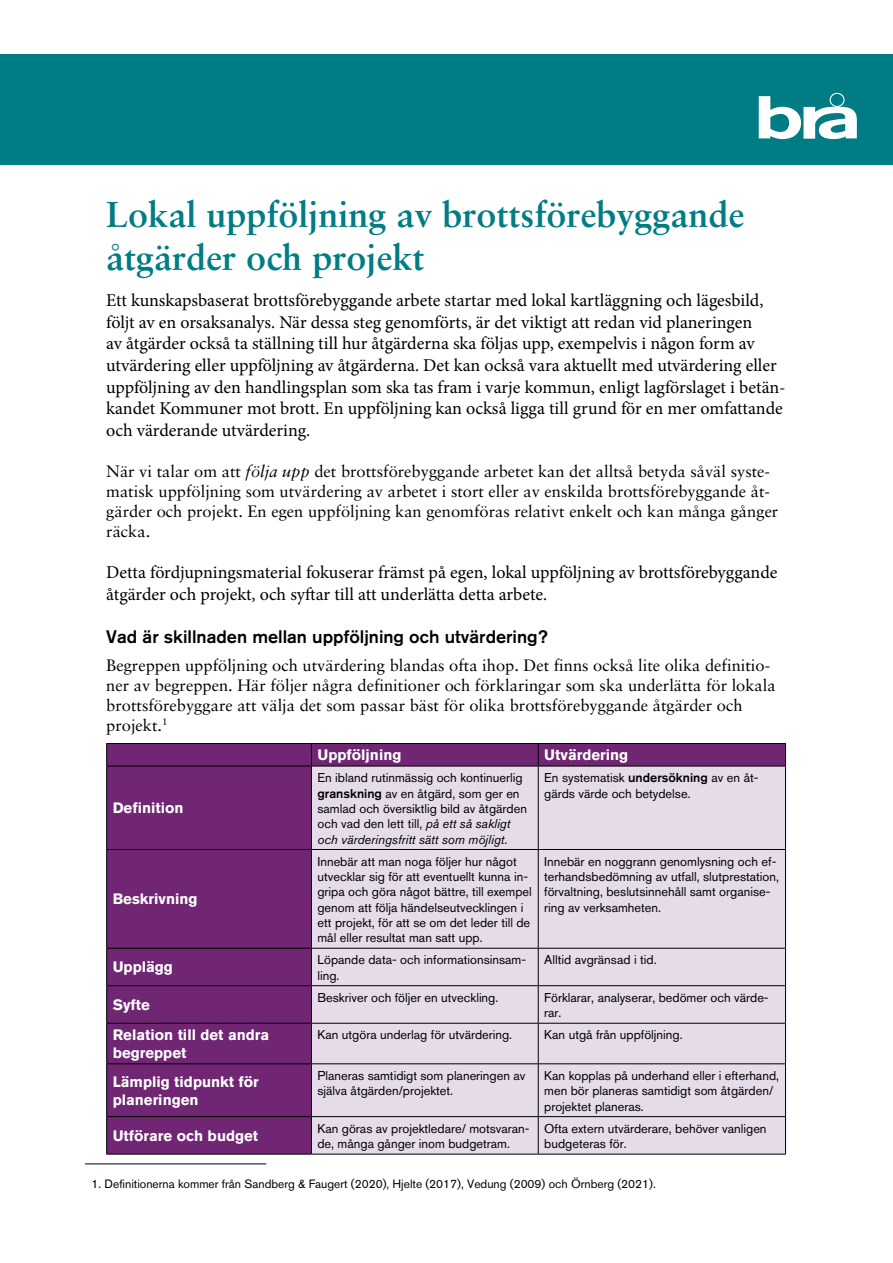
<style>
.page{position:relative;width:893px;height:1263px;background:#fff}
.page>*{position:absolute;margin:0;border:0;box-sizing:border-box;transform-origin:0 0}
.t1{font:700 36px/43.2px "Sabon LT";color:#007d84}
.t2{font:18px/21.6px "Minion Pro";color:#000}
.t3{font:500 18px "Akzidenz Grotesk BQ";color:#000}
.Brödtext{font:16.5px/19.8px "Sabon LT";color:#000}
.t4{font:700 15px/18px "Akzidenz Grotesk BQ";color:#fff}
.t5{font:12.75px/15.3px "Akzidenz Grotesk BQ";color:#000}
.t6{font:12px "Akzidenz Grotesk BQ";color:#000}
.s1{font-style:italic}
.s2{font-weight:500}
</style>
<div class="page">
<div style="left:0;top:54px;width:893px;height:111px;background:#007d84"></div>
<svg style="left:759px;top:96px;width:98px;height:43px"></svg>
<div style="left:830px;top:93px;width:14px;height:14px;border:1px solid #fff;border-radius:50%"></div>
<hr style="left:85px;top:1163px;width:181px;height:1px;background:#000">
<div style="left:107px;top:744px;width:678px;height:410px;background:#702673"></div>
<div style="left:312px;top:767px;width:473px;height:387px;background:#e5dbe9"></div>
<hr style="left:106px;top:743px;width:205px;height:1px;background:#000">
<svg style="left:106px;top:744px;width:1px;height:22px"></svg>
<hr style="left:106px;top:766px;width:205px;height:1px;background:#000">
<hr style="left:106px;top:766px;width:1px;height:83px;background:#000">
<hr style="left:311px;top:766px;width:227px;height:1px;background:#000">
<hr style="left:538px;top:766px;width:248px;height:1px;background:#000">
<hr style="left:106px;top:849px;width:205px;height:1px;background:#000">
<hr style="left:106px;top:850px;width:1px;height:98px;background:#000">
<hr style="left:311px;top:849px;width:227px;height:1px;background:#000">
<hr style="left:538px;top:849px;width:248px;height:1px;background:#000">
<hr style="left:106px;top:948px;width:205px;height:1px;background:#000">
<hr style="left:106px;top:948px;width:1px;height:37px;background:#000">
<hr style="left:311px;top:948px;width:227px;height:1px;background:#000">
<hr style="left:538px;top:948px;width:248px;height:1px;background:#000">
<hr style="left:106px;top:985px;width:205px;height:1px;background:#000">
<hr style="left:106px;top:986px;width:1px;height:37px;background:#000">
<hr style="left:311px;top:985px;width:227px;height:1px;background:#000">
<hr style="left:538px;top:985px;width:248px;height:1px;background:#000">
<hr style="left:106px;top:1023px;width:205px;height:1px;background:#000">
<hr style="left:106px;top:1023px;width:1px;height:40px;background:#000">
<hr style="left:311px;top:1023px;width:227px;height:1px;background:#000">
<hr style="left:538px;top:1023px;width:248px;height:1px;background:#000">
<hr style="left:106px;top:1063px;width:205px;height:1px;background:#000">
<hr style="left:106px;top:1064px;width:1px;height:52px;background:#000">
<hr style="left:311px;top:1063px;width:227px;height:1px;background:#000">
<hr style="left:538px;top:1063px;width:248px;height:1px;background:#000">
<hr style="left:106px;top:1116px;width:205px;height:1px;background:#000">
<hr style="left:106px;top:1117px;width:1px;height:37px;background:#000">
<hr style="left:311px;top:1116px;width:227px;height:1px;background:#000">
<hr style="left:538px;top:1116px;width:248px;height:1px;background:#000">
<hr style="left:106px;top:1154px;width:205px;height:1px;background:#000">
<hr style="left:538px;top:743px;width:248px;height:1px;background:#000">
<svg style="left:785px;top:744px;width:1px;height:22px"></svg>
<hr style="left:785px;top:766px;width:1px;height:83px;background:#000">
<hr style="left:785px;top:850px;width:1px;height:98px;background:#000">
<hr style="left:785px;top:948px;width:1px;height:37px;background:#000">
<hr style="left:785px;top:986px;width:1px;height:37px;background:#000">
<hr style="left:785px;top:1023px;width:1px;height:40px;background:#000">
<hr style="left:785px;top:1064px;width:1px;height:52px;background:#000">
<hr style="left:785px;top:1117px;width:1px;height:37px;background:#000">
<hr style="left:538px;top:1154px;width:248px;height:1px;background:#000">
<hr style="left:311px;top:743px;width:227px;height:1px;background:#000">
<svg style="left:311px;top:744px;width:1px;height:22px"></svg>
<svg style="left:538px;top:744px;width:1px;height:22px"></svg>
<hr style="left:538px;top:766px;width:1px;height:83px;background:#000">
<hr style="left:538px;top:850px;width:1px;height:98px;background:#000">
<hr style="left:538px;top:948px;width:1px;height:37px;background:#000">
<hr style="left:538px;top:986px;width:1px;height:37px;background:#000">
<hr style="left:538px;top:1023px;width:1px;height:40px;background:#000">
<hr style="left:538px;top:1064px;width:1px;height:52px;background:#000">
<hr style="left:538px;top:1117px;width:1px;height:37px;background:#000">
<hr style="left:311px;top:1154px;width:227px;height:1px;background:#000">
<hr style="left:311px;top:766px;width:1px;height:83px;background:#000">
<hr style="left:311px;top:850px;width:1px;height:98px;background:#000">
<hr style="left:311px;top:948px;width:1px;height:37px;background:#000">
<hr style="left:311px;top:986px;width:1px;height:37px;background:#000">
<hr style="left:311px;top:1023px;width:1px;height:40px;background:#000">
<hr style="left:311px;top:1064px;width:1px;height:52px;background:#000">
<hr style="left:311px;top:1117px;width:1px;height:37px;background:#000">
<h1 class="t1" style="left:106px;top:192px;width:640px">Lokal uppföljning av brottsförebyggande åtgärder och projekt</h1>
<p class="t2" style="left:106px;top:290px;width:681px">Ett kunskapsbaserat brottsförebyggande arbete startar med lokal kartläggning och lägesbild, följt av en orsaksanalys. När dessa steg genomförts, är det viktigt att redan vid planeringen<br>av åtgärder också ta ställning till hur åtgärderna ska följas upp, exempelvis i någon form av utvärdering eller uppföljning av åtgärderna. Det kan också vara aktuellt med utvärdering eller uppföljning av den handlingsplan som ska tas fram i varje kommun, enligt lagförslaget i betän&shy;kandet Kommuner mot brott. En uppföljning kan också ligga till grund för en mer omfattande och värderande utvärdering.</p>
<p class="Brödtext" style="left:106px;top:461px;width:674px">När vi talar om att <span class="s1">följa upp</span> det brottsförebyggande arbetet kan det alltså betyda såväl syste&shy;matisk uppföljning som utvärdering av arbetet i stort eller av enskilda brottsförebyggande åt&shy;gärder och projekt. En egen uppföljning kan genomföras relativt enkelt och kan många gånger räcka.</p>
<p class="t2" style="left:106px;top:561px;width:673px">Detta fördjupningsmaterial fokuserar främst på egen, lokal uppföljning av brottsförebyggande åtgärder och projekt, och syftar till att underlätta detta arbete.</p>
<h2 class="t3" style="left:106px;top:625px;width:443px">Vad är skillnaden mellan uppföljning och utvärdering?</h2>
<p class="Brödtext" style="left:106px;top:655px;width:671px">Begreppen uppföljning och utvärdering blandas ofta ihop. Det finns också lite olika definitio&shy;ner av begreppen. Här följer några definitioner och förklaringar som ska underlätta för lokala brottsförebyggare att välja det som passar bäst för olika brottsförebyggande åtgärder och projekt.<sup>1</sup></p>
<p class="t4" style="left:113px;top:799px;width:72px">Definition</p>
<p class="t4" style="left:113px;top:890px;width:86px">Beskrivning</p>
<p class="t4" style="left:317px;top:746px;width:86px">Uppföljning</p>
<p class="t4" style="left:544px;top:746px;width:86px">Utvärdering</p>
<p class="t5" style="left:317px;top:770px;width:211px">En ibland rutinmässig och kontinuerlig <span class="s2">granskning</span> av en åtgärd, som ger en samlad och översiktlig bild av åtgärden och vad den lett till, <span class="s1">på ett så sakligt och värderingsfritt sätt som möjligt</span>.</p>
<p class="t5" style="left:544px;top:770px;width:216px">En systematisk <span class="s2">undersökning</span> av en åt&shy;gärds värde och betydelse.</p>
<p class="t5" style="left:317px;top:853px;width:216px">Innebär att man noga följer hur något utvecklar sig för att eventuellt kunna in&shy;gripa och göra något bättre, till exempel genom att följa händelseutvecklingen i ett projekt, för att se om det leder till de mål eller resultat man satt upp.</p>
<p class="t5" style="left:544px;top:853px;width:236px">Innebär en noggrann genomlysning och ef&shy;terhandsbedömning av utfall, slutprestation, förvaltning, beslutsinnehåll samt organise&shy;ring av verksamheten.</p>
<p class="t4" style="left:113px;top:958px;width:62px">Upplägg</p>
<p class="t5" style="left:317px;top:952px;width:210px">Löpande data- och informationsinsam&shy;ling.</p>
<p class="t5" style="left:544px;top:952px;width:114px">Alltid avgränsad i tid.</p>
<p class="t4" style="left:113px;top:995px;width:39px">Syfte</p>
<p class="t5" style="left:317px;top:990px;width:182px">Beskriver och följer en utveckling.</p>
<p class="t5" style="left:544px;top:990px;width:226px">Förklarar, analyserar, bedömer och värde&shy;rar.</p>
<p class="t4" style="left:113px;top:1025px;width:158px">Relation till det andra begreppet</p>
<p class="t5" style="left:317px;top:1027px;width:196px">Kan utgöra underlag för utvärdering.</p>
<p class="t5" style="left:544px;top:1027px;width:140px">Kan utgå från uppföljning.</p>
<p class="t4" style="left:113px;top:1072px;width:148px">Lämplig tidpunkt för</p>
<p class="t4" style="left:113px;top:1090px;width:87px">planeringen</p>
<p class="t5" style="left:317px;top:1068px;width:209px">Planeras samtidigt som planeringen av själva åtgärden/projektet.</p>
<p class="t5" style="left:544px;top:1068px;width:236px">Kan kopplas på underhand eller i efterhand, men bör planeras samtidigt som åtgärden/ projektet planeras.</p>
<p class="t4" style="left:113px;top:1126px;width:147px">Utförare och budget</p>
<p class="t5" style="left:317px;top:1121px;width:214px">Kan göras av projektledare/ motsvaran&shy;de, många gånger inom budgetram.</p>
<p class="t5" style="left:544px;top:1121px;width:224px">Ofta extern utvärderare, behöver vanligen budgeteras för.</p>
<p class="t6" style="left:92px;top:1176px;width:566px">1. Definitionerna kommer från Sandberg &amp; Faugert (2020), Hjelte (2017), Vedung (2009) och Örnberg (2021).</p>
</div>
